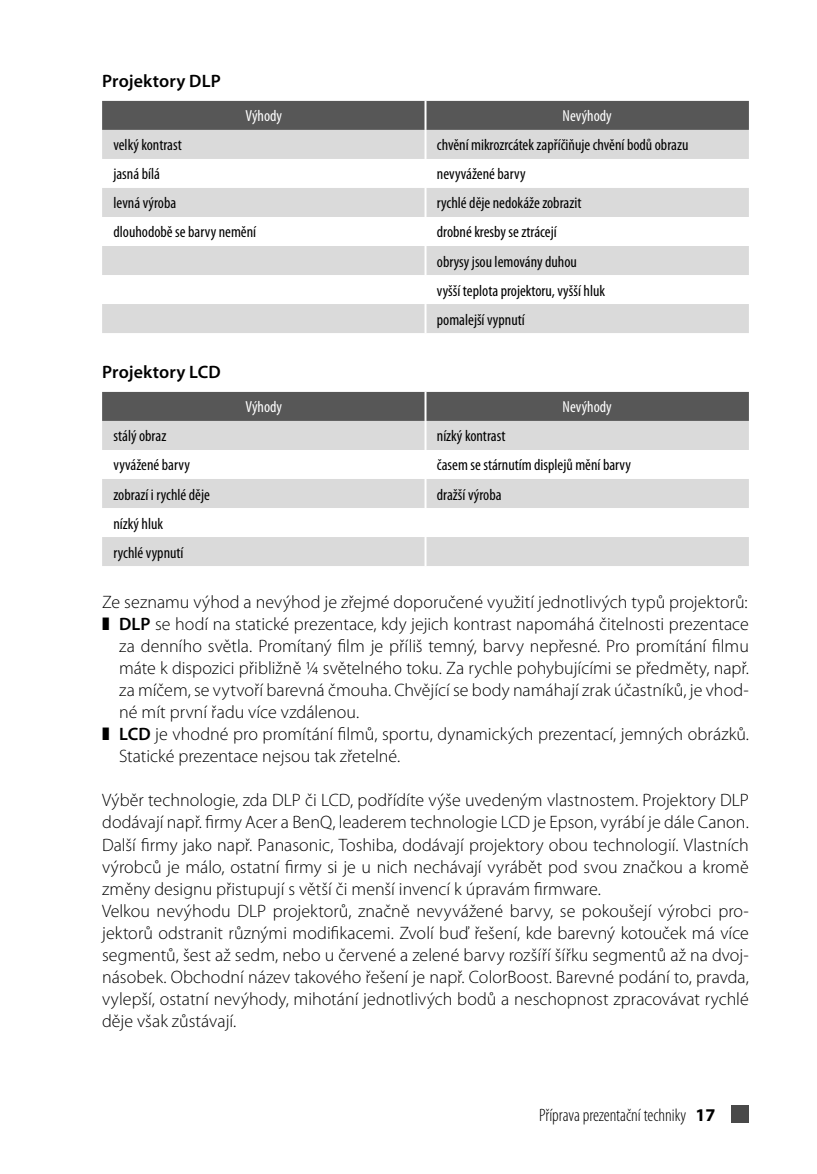
<style>
.page{position:relative;width:817px;height:1174px;background:#fff}
.page>*{position:absolute;margin:0;border:0;box-sizing:border-box;transform-origin:0 0}
.t1{font:300 18px/22px "Myriad Pro";letter-spacing:.005em;color:#000;text-align:justify}
.t2{font:300 condensed 18px "Myriad Pro";color:#000}
.t3{font:600 18px "Myriad Pro";letter-spacing:.005em;color:#000}
.t4{font:condensed 16px "Myriad Pro";color:#000}
.t5{font:condensed 16px "Myriad Pro";color:#fff}
.s1{font-weight:600}
.s2{font-weight:700;font-stretch:normal}
</style>
<div class="page">
<div style="left:731px;top:1106px;width:17px;height:17px;background:#494949"></div>
<div style="left:102px;top:101px;width:646px;height:29px;background:#575757"></div>
<svg style="left:102px;top:130px;width:646px;height:203px;fill:#dadada"></svg>
<hr style="left:424px;top:101px;width:2px;height:29px;background:#fff">
<hr style="left:424px;top:130px;width:2px;height:29px;background:#fff">
<hr style="left:424px;top:159px;width:2px;height:29px;background:#fff">
<hr style="left:424px;top:188px;width:2px;height:29px;background:#fff">
<hr style="left:424px;top:217px;width:2px;height:29px;background:#fff">
<hr style="left:424px;top:246px;width:2px;height:29px;background:#fff">
<hr style="left:424px;top:275px;width:2px;height:29px;background:#fff">
<hr style="left:424px;top:304px;width:2px;height:29px;background:#fff">
<div style="left:102px;top:392px;width:646px;height:29px;background:#575757"></div>
<svg style="left:102px;top:421px;width:646px;height:145px;fill:#dadada"></svg>
<hr style="left:424px;top:392px;width:2px;height:29px;background:#fff">
<hr style="left:424px;top:421px;width:2px;height:29px;background:#fff">
<hr style="left:424px;top:450px;width:2px;height:29px;background:#fff">
<hr style="left:424px;top:479px;width:2px;height:29px;background:#fff">
<hr style="left:424px;top:508px;width:2px;height:29px;background:#fff">
<hr style="left:424px;top:537px;width:2px;height:29px;background:#fff">
<p class="t3" style="left:102px;top:70px;width:120px">Projektory DLP</p>
<p class="t5" style="left:245px;top:106px;width:38px">Výhody</p>
<p class="t5" style="left:562px;top:106px;width:51px">Nevýhody</p>
<p class="t4" style="left:113px;top:135px;width:70px">velký kontrast</p>
<p class="t4" style="left:437px;top:135px;width:253px">chvění mikrozrcátek zapříčiňuje chvění bodů obrazu</p>
<p class="t4" style="left:113px;top:164px;width:48px">jasná bílá</p>
<p class="t4" style="left:437px;top:164px;width:90px">nevyvážené barvy</p>
<p class="t4" style="left:113px;top:193px;width:64px">levná výroba</p>
<p class="t4" style="left:437px;top:193px;width:146px">rychlé děje nedokáže zobrazit</p>
<p class="t4" style="left:113px;top:222px;width:144px">dlouhodobě se barvy nemění</p>
<p class="t4" style="left:437px;top:222px;width:121px">drobné kresby se ztrácejí</p>
<p class="t4" style="left:437px;top:251px;width:141px">obrysy jsou lemovány duhou</p>
<p class="t4" style="left:437px;top:280px;width:170px">vyšší teplota projektoru, vyšší hluk</p>
<p class="t4" style="left:437px;top:309px;width:89px">pomalejší vypnutí</p>
<p class="t3" style="left:102px;top:361px;width:120px">Projektory LCD</p>
<p class="t5" style="left:245px;top:397px;width:38px">Výhody</p>
<p class="t5" style="left:562px;top:397px;width:51px">Nevýhody</p>
<p class="t4" style="left:113px;top:426px;width:54px">stálý obraz</p>
<p class="t4" style="left:437px;top:426px;width:70px">nízký kontrast</p>
<p class="t4" style="left:113px;top:455px;width:78px">vyvážené barvy</p>
<p class="t4" style="left:437px;top:455px;width:196px">časem se stárnutím displejů mění barvy</p>
<p class="t4" style="left:113px;top:484px;width:98px">zobrazí i rychlé děje</p>
<p class="t4" style="left:437px;top:484px;width:66px">dražší výroba</p>
<p class="t4" style="left:113px;top:513px;width:51px">nízký hluk</p>
<p class="t4" style="left:113px;top:542px;width:72px">rychlé vypnutí</p>
<p class="t1" style="left:102px;top:591px;width:647px">Ze seznamu výhod a nevýhod je zřejmé doporučené využití jednotlivých typů projektorů:</p>
<p class="t1" style="left:119px;top:613px;width:631px;text-indent:-17px">❚ <span class="s1">DLP</span> se hodí na statické prezentace, kdy jejich kontrast napomáhá čitelnosti prezentace za denního světla. Promítaný film je příliš temný, barvy nepřesné. Pro promítání filmu máte k dispozici přibližně ¼ světelného toku. Za rychle pohybujícími se předměty, např. za míčem, se vytvoří barevná čmouha. Chvějící se body namáhají zrak účastníků, je vhod&shy;né mít první řadu více vzdálenou.</p>
<p class="t1" style="left:119px;top:723px;width:631px;text-indent:-17px">❚ <span class="s1">LCD</span> je vhodné pro promítání filmů, sportu, dynamických prezentací, jemných obrázků.<br>Statické prezentace nejsou tak zřetelné.</p>
<p class="t1" style="left:102px;top:789px;width:648px">Výběr technologie, zda DLP či LCD, podřídíte výše uvedeným vlastnostem. Projektory DLP dodávají např. firmy Acer a BenQ, leaderem technologie LCD je Epson, vyrábí je dále Canon.<br>Další firmy jako např. Panasonic, Toshiba, dodávají projektory obou technologií. Vlastních výrobců je málo, ostatní firmy si je u nich nechávají vyrábět pod svou značkou a kromě změny designu přistupují s větší či menší invencí k úpravám firmware.</p>
<p class="t1" style="left:102px;top:899px;width:648px">Velkou nevýhodu DLP projektorů, značně nevyvážené barvy, se pokoušejí výrobci pro&shy;jektorů odstranit různými modifikacemi. Zvolí buď řešení, kde barevný kotouček má více segmentů, šest až sedm, nebo u červené a zelené barvy rozšíří šířku segmentů až na dvoj&shy;násobek. Obchodní název takového řešení je např. ColorBoost. Barevné podání to, pravda, vylepší, ostatní nevýhody, mihotání jednotlivých bodů a neschopnost zpracovávat rychlé děje však zůstávají.</p>
<p class="t2" style="left:539px;top:1104px;width:178px">Příprava prezentační techniky <span class="s2">17</span></p>
</div>
